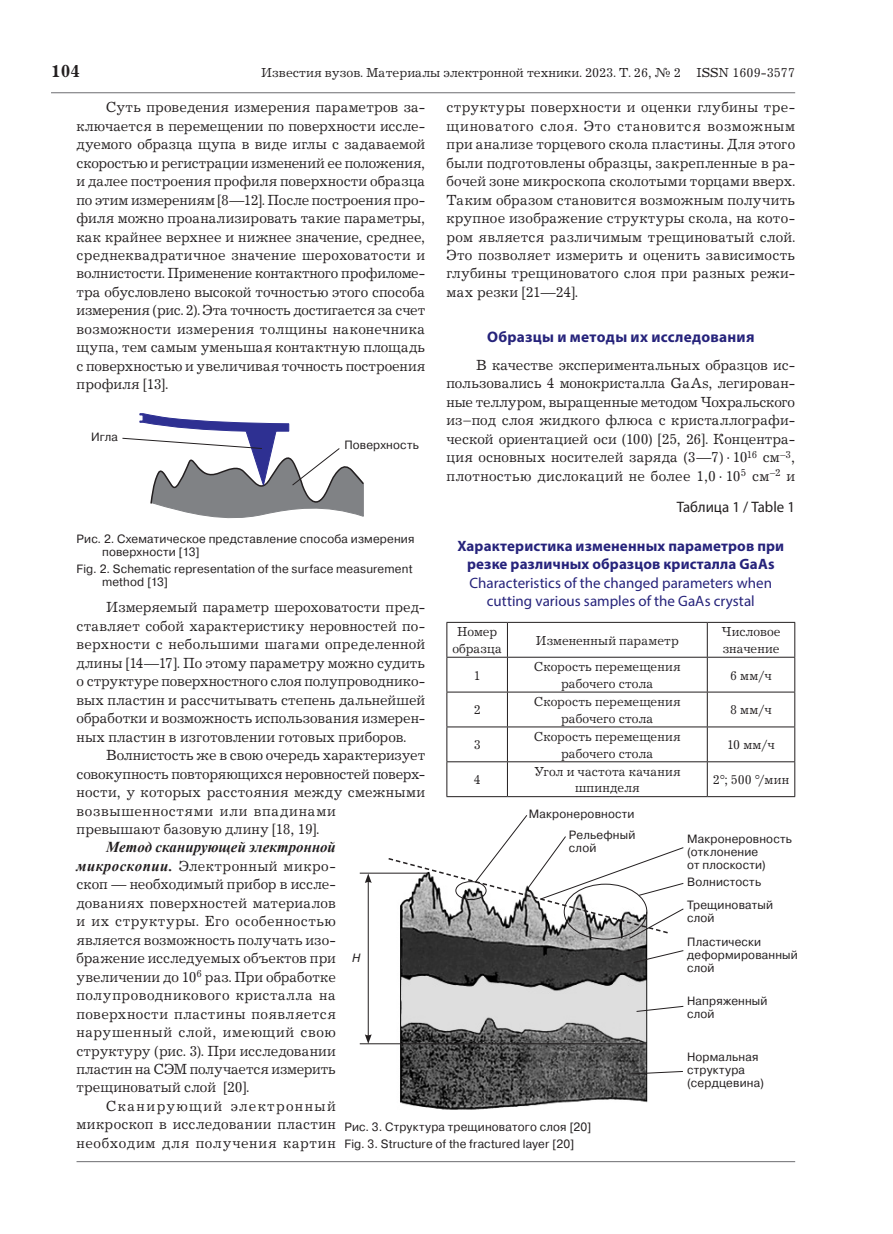
<style>
.page{position:relative;width:893px;height:1234px;background:#fff}
.page>*{position:absolute;margin:0;border:0;box-sizing:border-box;transform-origin:0 0}
.t1{font:700 18px "Journal C";color:#231f20}
.Nazvanie_razdela{font:700 15.3px "Myriad Pro";letter-spacing:.015em;color:#26237b}
.Body_Text{font:15.15px/18.5px "Journal C";letter-spacing:.005em;color:#231f20;text-align:justify}
.Body_Text-2{font:15.15px "Myriad Pro";color:#231f20}
.Zagolovok_tab{font:15px/18.5px "Myriad Pro";color:#26237b;text-align:center}
.Body_Text-3{font:13.5px/16.5px "Journal C";color:#231f20;text-align:center}
.Podris_podpis{font:12px/12.8px "Pragmatica C";letter-spacing:.015em;color:#231f20}
.Podris_podpis-2{font:italic 12px "Pragmatica C";color:#231f20}
.s1{font-weight:700}
.s2{font-family:"Times New Roman";font-weight:700;font-style:italic}
</style>
<div class="page">
<hr style="left:51px;top:92px;width:744px;height:1px;background:#6c6d70">
<hr style="left:77px;top:1160px;width:718px;height:1px;background:#6c6d70">
<hr style="left:446px;top:622px;width:61px;height:1px;background:#231f20">
<hr style="left:446px;top:622px;width:1px;height:34px;background:#231f20">
<hr style="left:507px;top:622px;width:200px;height:1px;background:#231f20">
<hr style="left:507px;top:622px;width:1px;height:34px;background:#231f20">
<hr style="left:707px;top:622px;width:88px;height:1px;background:#231f20">
<hr style="left:707px;top:622px;width:1px;height:34px;background:#231f20">
<hr style="left:794px;top:622px;width:1px;height:34px;background:#231f20">
<hr style="left:446px;top:656px;width:61px;height:1px;background:#231f20">
<hr style="left:446px;top:657px;width:1px;height:34px;background:#231f20">
<hr style="left:507px;top:656px;width:200px;height:1px;background:#231f20">
<hr style="left:507px;top:657px;width:1px;height:34px;background:#231f20">
<hr style="left:707px;top:656px;width:88px;height:1px;background:#231f20">
<hr style="left:707px;top:657px;width:1px;height:34px;background:#231f20">
<hr style="left:794px;top:657px;width:1px;height:34px;background:#231f20">
<hr style="left:446px;top:691px;width:61px;height:1px;background:#231f20">
<hr style="left:446px;top:692px;width:1px;height:34px;background:#231f20">
<hr style="left:507px;top:691px;width:200px;height:1px;background:#231f20">
<hr style="left:507px;top:692px;width:1px;height:34px;background:#231f20">
<hr style="left:707px;top:691px;width:88px;height:1px;background:#231f20">
<hr style="left:707px;top:692px;width:1px;height:34px;background:#231f20">
<hr style="left:794px;top:692px;width:1px;height:34px;background:#231f20">
<hr style="left:446px;top:726px;width:61px;height:1px;background:#231f20">
<hr style="left:446px;top:727px;width:1px;height:34px;background:#231f20">
<hr style="left:507px;top:726px;width:200px;height:1px;background:#231f20">
<hr style="left:507px;top:727px;width:1px;height:34px;background:#231f20">
<hr style="left:707px;top:726px;width:88px;height:1px;background:#231f20">
<hr style="left:707px;top:727px;width:1px;height:34px;background:#231f20">
<hr style="left:794px;top:727px;width:1px;height:34px;background:#231f20">
<hr style="left:446px;top:761px;width:61px;height:1px;background:#231f20">
<hr style="left:446px;top:762px;width:1px;height:34px;background:#231f20">
<hr style="left:507px;top:761px;width:200px;height:1px;background:#231f20">
<hr style="left:507px;top:762px;width:1px;height:34px;background:#231f20">
<hr style="left:707px;top:761px;width:88px;height:1px;background:#231f20">
<hr style="left:707px;top:762px;width:1px;height:34px;background:#231f20">
<hr style="left:794px;top:762px;width:1px;height:34px;background:#231f20">
<hr style="left:446px;top:796px;width:61px;height:1px;background:#231f20">
<hr style="left:507px;top:796px;width:200px;height:1px;background:#231f20">
<hr style="left:707px;top:796px;width:88px;height:1px;background:#231f20">
<img style="left:359px;top:872px;width:289px;height:238px">
<hr style="left:360px;top:872px;width:68px;height:1px;background:#231f20">
<hr style="left:360px;top:1043px;width:286px;height:1px;background:#231f20">
<svg style="left:629px;top:1070px;width:54px;height:4px"></svg>
<svg style="left:636px;top:1005px;width:48px;height:7px"></svg>
<svg style="left:633px;top:949px;width:51px;height:14px"></svg>
<svg style="left:387px;top:815px;width:297px;height:124px"></svg>
<div style="left:455px;top:881px;width:31px;height:18px;border:1px solid #231f20;border-radius:50%"></div>
<div style="left:564px;top:883px;width:83px;height:56px;border:1px solid #231f20;border-radius:50%"></div>
<hr style="left:368px;top:880px;width:1px;height:156px;background:#231f20">
<svg style="left:365px;top:873px;width:7px;height:9px"></svg>
<svg style="left:365px;top:1034px;width:7px;height:9px"></svg>
<svg style="left:122px;top:413px;width:242px;height:106px"></svg>
<p class="t1" style="left:51px;top:61px;width:31px">104</p>
<p class="Body_Text-3" style="left:261px;top:64px;width:535px">Известия вузов. Материалы электронной техники. 2023. Т. 26, № 2 ISSN 1609-3577</p>
<p class="Body_Text" style="left:77px;top:99px;width:350px;text-indent:30px">Суть проведения измерения параметров за&shy;ключается в перемещении по поверхности иссле&shy;дуемого образца щупа в виде иглы с задаваемой скоростью и регистрации изменений ее положения, и далее построения профиля поверхности образца по этим измерениям [8—12]. После построения про&shy;филя можно проанализировать такие параметры, как крайнее верхнее и нижнее значение, среднее, среднеквадратичное значение шероховатости и волнистости. Применение контактного профиломе&shy;тра обусловлено высокой точностью этого способа измерения (рис. 2). Эта точность достигается за счет возможности измерения толщины наконечника щупа, тем самым уменьшая контактную площадь с поверхностью и увеличивая точность построения профиля [13].</p>
<p class="Body_Text" style="left:446px;top:99px;width:350px">структуры поверхности и оценки глубины тре&shy;щиноватого слоя. Это становится возможным при анализе торцевого скола пластины. Для этого были подготовлены образцы, закрепленные в ра&shy;бочей зоне микроскопа сколотыми торцами вверх.<br>Таким образом становится возможным получить крупное изображение структуры скола, на кото&shy;ром является различимым трещиноватый слой.<br>Это позволяет измерить и оценить зависимость глубины трещиноватого слоя при разных режи&shy;мах резки [21—24].</p>
<p class="Nazvanie_razdela" style="left:487px;top:326px;width:269px">Образцы и методы их исследования</p>
<p class="Body_Text" style="left:446px;top:356px;width:350px;text-indent:30px">В качестве экспериментальных образцов ис&shy;пользовались 4 монокристалла GaAs, легирован&shy;ные теллуром, выращенные методом Чохральского из под слоя жидкого флюса с кристаллографи&shy;ческой ориентацией оси (100) [25, 26]. Концентра&shy;ция основных носителей заряда (3—7) ⋅ 10<sup>16</sup> см <sup>3</sup>, плотностью дислокаций не более 1,0 ⋅ 10<sup>5</sup> см <sup>2</sup> и</p>
<p class="Body_Text-2" style="left:677px;top:497px;width:120px">Таблица 1 / Table 1</p>
<p class="Zagolovok_tab" style="left:457px;top:536px;width:328px"><span class="s1">Характеристика измененных параметров при резке различных образцов кристалла GaAs </span>Characteristics of the changed parameters when cutting various samples of the GaAs crystal</p>
<p class="Body_Text-3" style="left:452px;top:624px;width:51px">Номер образца</p>
<p class="Body_Text-3" style="left:536px;top:632px;width:144px">Измененный параметр</p>
<p class="Body_Text-3" style="left:721px;top:624px;width:61px;text-align:left">Числовое значение</p>
<p class="Body_Text-3" style="left:474px;top:667px;width:8px">1</p>
<p class="Body_Text-3" style="left:534px;top:659px;width:148px">Скорость перемещения рабочего стола</p>
<p class="Body_Text-3" style="left:730px;top:667px;width:43px">6 мм/ч</p>
<p class="Body_Text-3" style="left:474px;top:702px;width:8px">2</p>
<p class="Body_Text-3" style="left:534px;top:693px;width:148px">Скорость перемещения рабочего стола</p>
<p class="Body_Text-3" style="left:730px;top:702px;width:43px">8 мм/ч</p>
<p class="Body_Text-3" style="left:474px;top:737px;width:8px">3</p>
<p class="Body_Text-3" style="left:534px;top:728px;width:148px">Скорость перемещения рабочего стола</p>
<p class="Body_Text-3" style="left:727px;top:737px;width:49px">10 мм/ч</p>
<p class="Body_Text-3" style="left:474px;top:771px;width:8px">4</p>
<p class="Body_Text-3" style="left:534px;top:763px;width:148px">Угол и частота качания шпинделя</p>
<p class="Body_Text-3" style="left:713px;top:771px;width:78px">2 ; 500 /мин</p>
<p class="Podris_podpis" style="left:91px;top:430px;width:28px">Игла</p>
<p class="Podris_podpis" style="left:344px;top:438px;width:76px">Поверхность</p>
<p class="Podris_podpis" style="left:102px;top:533px;width:314px;text-indent:-25px">Рис. 2. Схематическое представление способа измерения поверхности [13]</p>
<p class="Podris_podpis" style="left:102px;top:562px;width:312px;text-indent:-25px">Fig. 2. Schematic representation of the surface measurement method [13]</p>
<p class="Body_Text" style="left:77px;top:598px;width:350px;text-indent:30px">Измеряемый параметр шероховатости пред&shy;ставляет собой характеристику неровностей по&shy;верхности с небольшими шагами определенной длины [14—17]. По этому параметру можно судить о структуре поверхностного слоя полупроводнико&shy;вых пластин и рассчитывать степень дальнейшей обработки и возможность использования измерен&shy;ных пластин в изготовлении готовых приборов.</p>
<p class="Body_Text" style="left:77px;top:746px;width:350px;text-align:left;text-indent:30px">Волнистость же в свою очередь характеризует совокупность повторяющихся неровностей поверх&shy;ности, у которых расстояния между смежными возвышенностями или впадинами<br>превышают базовую длину [18, 19].</p>
<p class="Body_Text" style="left:77px;top:838px;width:261px;text-indent:30px"><span class="s2">Метод сканирующей электронной микроскопии.</span> Электронный микро&shy;скоп — необходимый прибор в иссле&shy;дованиях поверхностей материалов и их структуры. Его особенностью является возможность получать изо&shy;бражение исследуемых объектов при увеличении до 10<sup>6</sup> раз. При обработке полупроводникового кристалла на поверхности пластины появляется нарушенный слой, имеющий свою структуру (рис. 3). При исследовании пластин на СЭМ получается измерить трещиноватый слой [20].</p>
<p class="Body_Text" style="left:77px;top:1097px;width:261px;text-indent:30px">Сканирующий электронный микроскоп в исследовании пластин необходим для получения картин</p>
<p class="Podris_podpis" style="left:529px;top:807px;width:107px">Макронеровности</p>
<p class="Podris_podpis" style="left:569px;top:828px;width:68px">Рельефный слой</p>
<p class="Podris_podpis" style="left:687px;top:832px;width:106px">Макронеровность (отклонение<br>от плоскости)</p>
<p class="Podris_podpis" style="left:687px;top:875px;width:75px">Волнистость</p>
<p class="Podris_podpis" style="left:687px;top:898px;width:87px">Трещиноватый слой</p>
<p class="Podris_podpis" style="left:687px;top:935px;width:112px">Пластически деформированный слой</p>
<p class="Podris_podpis" style="left:687px;top:994px;width:82px">Напряженный слой</p>
<p class="Podris_podpis-2" style="left:352px;top:951px;width:10px">H</p>
<p class="Podris_podpis" style="left:687px;top:1050px;width:78px">Нормальная структура (сердцевина)</p>
<p class="Podris_podpis" style="left:344px;top:1120px;width:249px">Рис. 3. Структура трещиноватого слоя [20]</p>
<p class="Podris_podpis" style="left:344px;top:1137px;width:231px">Fig. 3. Structure of the fractured layer [20]</p>
</div>
